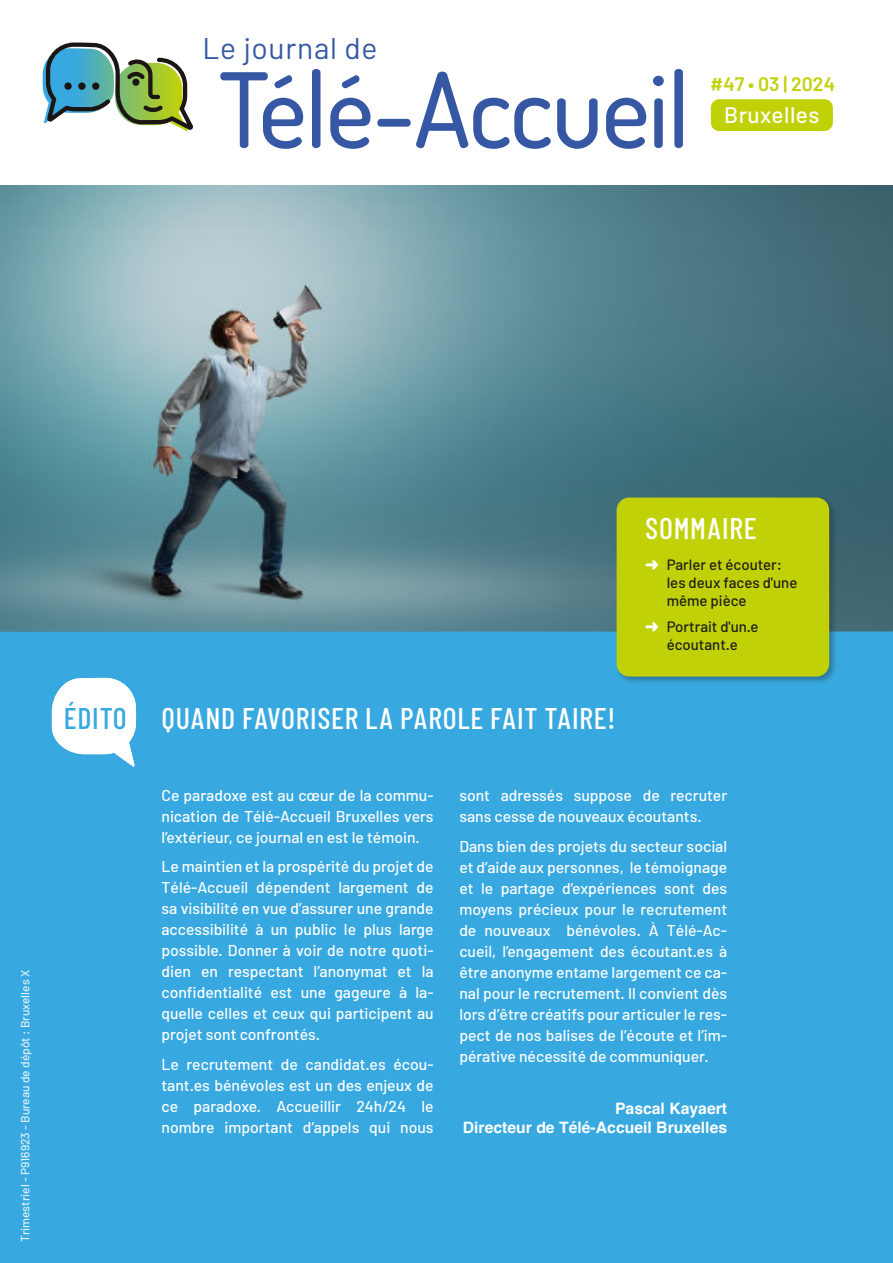
<style>
.page{position:relative;width:893px;height:1263px;background:#fff}
.page>*{position:absolute;margin:0;border:0;box-sizing:border-box;transform-origin:0 0}
.t1{font:500 30px "Barlow Condensed";letter-spacing:.025em;color:#fff}
.t2{font:30px "Barlow";letter-spacing:.025em;color:#3658a4}
.t3{font:500 30px "Barlow Condensed";letter-spacing:.025em;color:#37a8e0}
.t4{font:500 22.5px "Barlow";letter-spacing:.025em;color:#fff}
.t5{font:600 19.5px "Barlow";color:#c1d108}
.t6{font:500 15.75px "Barlow";color:#fff}
.t7{font:700 15.75px "Helvetica";color:#fff}
.t8{font:500 15px "Barlow";color:#1d1d1b}
.t9{font:500 12px "Barlow";color:#e1f2fa}
</style>
<div class="page">
<img style="left:0;top:185px;width:893px;height:446px">
<div style="left:0;top:631px;width:893px;height:632px;background:#37a8e0"></div>
<svg style="left:52px;top:678px;width:84px;height:89px"></svg>
<div style="left:711px;top:99px;width:122px;height:32px;background:#c1d108;border-radius:9px"></div>
<svg style="left:220px;top:72px;width:83px;height:77px"></svg>
<svg style="left:312px;top:69px;width:8px;height:79px"></svg>
<svg style="left:330px;top:98px;width:40px;height:51px"></svg>
<svg style="left:342px;top:75px;width:17px;height:13px"></svg>
<div style="left:377px;top:119px;width:34px;height:8px;background:#3658a4;border-radius:4px"></div>
<svg style="left:416px;top:72px;width:135px;height:77px"></svg>
<svg style="left:557px;top:98px;width:41px;height:51px"></svg>
<svg style="left:606px;top:98px;width:40px;height:51px"></svg>
<div style="left:653px;top:76px;width:11px;height:10px;background:#3658a4;border-radius:50%"></div>
<svg style="left:654px;top:98px;width:9px;height:50px"></svg>
<svg style="left:674px;top:69px;width:9px;height:79px"></svg>
<svg style="left:43px;top:43px;width:150px;height:88px"></svg>
<img style="left:615px;top:496px;width:222px;height:189px">
<div style="left:617px;top:497px;width:212px;height:179px;background:#c1d108;border-radius:13px"></div>
<p class="t2" style="left:202px;top:29px;width:177px">Le journal de</p>
<p class="t5" style="left:710px;top:71px;width:126px">#47 • 03 | 2024</p>
<p class="t4" style="left:724px;top:100px;width:97px">Bruxelles</p>
<p class="t3" style="left:64px;top:699px;width:64px">ÉDITO</p>
<p class="t9" style="left:18px;top:1242px;width:273px;rotate:-90deg">Trimestriel - P916923 - Bureau de dépôt : Bruxelles X</p>
<p class="t1" style="left:161px;top:699px;width:455px">QUAND FAVORISER LA PAROLE FAIT TAIRE!</p>
<p class="t1" style="left:645px;top:509px;width:113px">SOMMAIRE</p>
<p class="t8" style="left:667px;top:554px;width:117px">Parler et écouter:</p>
<p class="t8" style="left:667px;top:572px;width:132px">les deux faces d'une</p>
<p class="t8" style="left:667px;top:590px;width:81px">même pièce</p>
<p class="t8" style="left:667px;top:617px;width:93px">Portrait d'un.e</p>
<p class="t8" style="left:667px;top:635px;width:73px">écoutant.e</p>
<p class="t6" style="left:161px;top:785px;width:274px">Ce paradoxe est au cœur de la commu-</p>
<p class="t6" style="left:161px;top:806px;width:274px">nication de Télé-Accueil Bruxelles vers</p>
<p class="t6" style="left:161px;top:827px;width:260px">l’extérieur, ce journal en est le témoin.</p>
<p class="t6" style="left:161px;top:856px;width:274px">Le maintien et la prospérité du projet de</p>
<p class="t6" style="left:161px;top:877px;width:274px">Télé-Accueil dépendent largement de</p>
<p class="t6" style="left:161px;top:898px;width:274px">sa visibilité en vue d’assurer une grande</p>
<p class="t6" style="left:161px;top:919px;width:274px">accessibilité à un public le plus large</p>
<p class="t6" style="left:161px;top:940px;width:274px">possible. Donner à voir de notre quoti-</p>
<p class="t6" style="left:161px;top:961px;width:274px">dien en respectant l’anonymat et la</p>
<p class="t6" style="left:161px;top:982px;width:274px">confidentialité est une gageure à la-</p>
<p class="t6" style="left:161px;top:1003px;width:274px">quelle celles et ceux qui participent au</p>
<p class="t6" style="left:161px;top:1024px;width:160px">projet sont confrontés.</p>
<p class="t6" style="left:161px;top:1054px;width:274px">Le recrutement de candidat.es écou-</p>
<p class="t6" style="left:161px;top:1075px;width:274px">tant.es bénévoles est un des enjeux de</p>
<p class="t6" style="left:161px;top:1096px;width:274px">ce paradoxe. Accueillir 24h/24 le</p>
<p class="t6" style="left:161px;top:1117px;width:274px">nombre important d’appels qui nous</p>
<p class="t6" style="left:459px;top:785px;width:269px">sont adressés suppose de recruter</p>
<p class="t6" style="left:459px;top:806px;width:244px">sans cesse de nouveaux écoutants.</p>
<p class="t6" style="left:459px;top:836px;width:269px">Dans bien des projets du secteur social</p>
<p class="t6" style="left:459px;top:857px;width:269px">et d’aide aux personnes, le témoignage</p>
<p class="t6" style="left:459px;top:878px;width:269px">et le partage d’expériences sont des</p>
<p class="t6" style="left:459px;top:899px;width:269px">moyens précieux pour le recrutement</p>
<p class="t6" style="left:459px;top:920px;width:269px">de nouveaux bénévoles. À Télé-Ac-</p>
<p class="t6" style="left:459px;top:941px;width:269px">cueil, l’engagement des écoutant.es à</p>
<p class="t6" style="left:459px;top:962px;width:269px">être anonyme entame largement ce ca-</p>
<p class="t6" style="left:459px;top:983px;width:269px">nal pour le recrutement. Il convient dès</p>
<p class="t6" style="left:459px;top:1004px;width:269px">lors d’être créatifs pour articuler le res-</p>
<p class="t6" style="left:459px;top:1025px;width:269px">pect de nos balises de l’écoute et l’im-</p>
<p class="t6" style="left:459px;top:1046px;width:251px">pérative nécessité de communiquer.</p>
<p class="t7" style="left:615px;top:1102px;width:114px">Pascal Kayaert</p>
<p class="t7" style="left:463px;top:1121px;width:266px">Directeur de Télé-Accueil Bruxelles</p>
</div>
